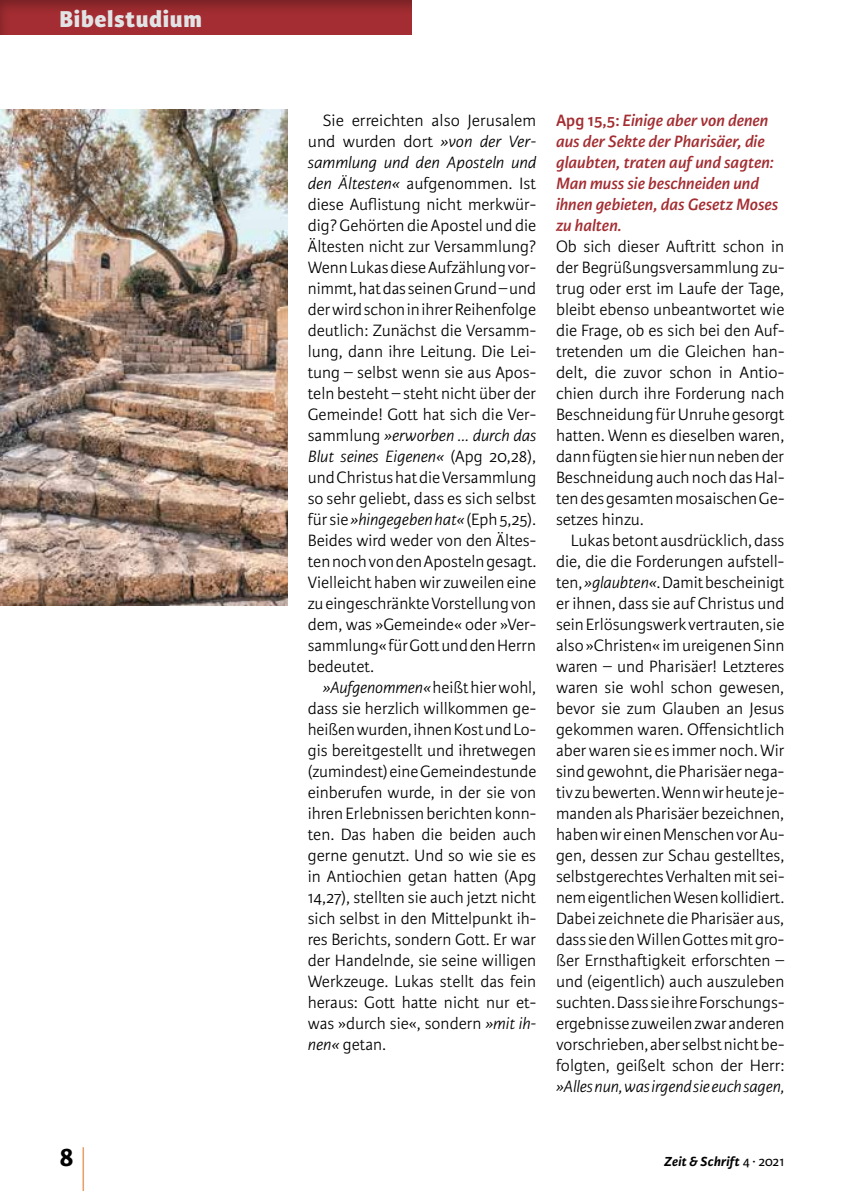
<style>
.page{position:relative;width:844px;height:1191px;background:#fff}
.page>*{position:absolute;margin:0;border:0;box-sizing:border-box;transform-origin:0 0}
.t1{font:300 59.5px "Karmina Sans Basic";color:#df7427;scale:.29 1}
.t2{font:700 28px "Karmina Sans Basic";color:#000}
.t3{font:800 24.5px "Karmina Sans Basic";letter-spacing:.025em;color:#e2e3e4}
.t4{font:300 17.5px/21px "Karmina Sans Basic";color:#000;text-align:justify}
.t5{font:italic 600 17.5px/21px "Karmina Sans Basic";color:#a32d32}
.t6{font:italic 300 17.5px "Karmina Sans Basic";color:#000}
.t7{font:italic 700 14px "Karmina Sans Basic";letter-spacing:.015em;color:#000}
.s1{font-style:italic}
.s2{font-style:normal}
.s3{font-weight:400;font-style:normal}
</style>
<div class="page">
<div style="left:0;top:0;width:413px;height:35px;background:#000;opacity:.3"></div>
<img style="left:0;top:109px;width:288px;height:496px">
<h3 class="t3" style="left:60px;top:4px;width:144px">Bibelstudium</h3>
<p class="t4" style="left:308px;top:110px;width:230px;text-indent:15px">Sie erreichten also Jerusalem und wurden dort <span class="s1">»von der Ver&shy;sammlung und den Aposteln und den Ältesten«</span> aufgenommen. Ist diese Auflistung nicht merkwür&shy;dig? Gehörten die Apostel und die Ältesten nicht zur Versammlung?<br>Wenn Lukas diese Aufzählung vor&shy;nimmt, hat das seinen Grund – und der wird schon in ihrer Reihenfolge deutlich: Zunächst die Versamm&shy;lung, dann ihre Leitung. Die Lei&shy;tung – selbst wenn sie aus Apos&shy;teln besteht – steht nicht über der Gemeinde! Gott hat sich die Ver&shy;sammlung <span class="s1">»erworben … durch das Blut seines Eigenen«</span> (Apg 20,28), und Christus hat die Versammlung so sehr geliebt, dass es sich selbst für sie <span class="s1">»hingegeben hat«</span> (Eph 5,25).<br>Beides wird weder von den Ältes&shy;ten noch von den Aposteln gesagt.<br>Vielleicht haben wir zuweilen eine zu eingeschränkte Vorstellung von dem, was »Gemeinde« oder »Ver&shy;sammlung« für Gott und den Herrn bedeutet.</p>
<p class="t4" style="left:308px;top:677px;width:230px;text-indent:15px"><span class="s1">»Aufgenommen«</span> heißt hier wohl, dass sie herzlich willkommen ge&shy;heißen wurden, ihnen Kost und Lo&shy;gis bereitgestellt und ihretwegen (zumindest) eine Gemeindestunde einberufen wurde, in der sie von ihren Erlebnissen berichten konn&shy;ten. Das haben die beiden auch gerne genutzt. Und so wie sie es in Antiochien getan hatten (Apg 14,27), stellten sie auch jetzt nicht sich selbst in den Mittelpunkt ih&shy;res Berichts, sondern Gott. Er war der Handelnde, sie seine willigen Werkzeuge. Lukas stellt das fein heraus: Gott hatte nicht nur et&shy;was »durch sie«, sondern <span class="s1">»mit ih&shy;nen«</span> getan.</p>
<p class="t5" style="left:556px;top:110px;width:224px"><span class="s2">Apg 15,5:</span> Einige aber von denen aus der Sekte der Pharisäer, die glaubten, traten auf und sagten:<br>Man muss sie beschneiden und ihnen gebieten, das Gesetz Moses zu halten.</p>
<p class="t4" style="left:556px;top:236px;width:230px">Ob sich dieser Auftritt schon in der Begrüßungsversammlung zu&shy;trug oder erst im Laufe der Tage, bleibt ebenso unbeantwortet wie die Frage, ob es sich bei den Auf&shy;tretenden um die Gleichen han&shy;delt, die zuvor schon in Antio&shy;chien durch ihre Forderung nach Beschneidung für Unruhe gesorgt hatten. Wenn es dieselben waren, dann fügten sie hier nun neben der Beschneidung auch noch das Hal&shy;ten des gesamten mosaischen Ge&shy;setzes hinzu.</p>
<p class="t4" style="left:556px;top:530px;width:230px;text-indent:15px">Lukas betont ausdrücklich, dass die, die die Forderungen aufstell&shy;ten, <span class="s1">»glaubten«</span>. Damit bescheinigt er ihnen, dass sie auf Christus und sein Erlösungswerk vertrauten, sie also »Christen« im ureigenen Sinn waren – und Pharisäer! Letzteres waren sie wohl schon gewesen, bevor sie zum Glauben an Jesus gekommen waren. Offensichtlich aber waren sie es immer noch. Wir sind gewohnt, die Pharisäer nega&shy;tiv zu bewerten. Wenn wir heute je&shy;manden als Pharisäer bezeichnen, haben wir einen Menschen vor Au&shy;gen, dessen zur Schau gestelltes, selbstgerechtes Verhalten mit sei&shy;nem eigentlichen Wesen kollidiert.<br>Dabei zeichnete die Pharisäer aus, dass sie den Willen Gottes mit gro&shy;ßer Ernsthaftigkeit erforschten – und (eigentlich) auch auszuleben suchten. Dass sie ihre Forschungs&shy;ergebnisse zuweilen zwar anderen vorschrieben, aber selbst nicht be&shy;folgten, geißelt schon der Herr:</p>
<p class="t6" style="left:556px;top:1077px;width:230px">»Alles nun, was irgend sie euch sagen,</p>
<h2 class="t2" style="left:60px;top:1141px;width:16px">8</h2>
<h1 class="t1" style="left:81px;top:1140px;width:17px">|</h1>
<p class="t7" style="left:664px;top:1153px;width:121px">Zeit &amp; Schrift <span class="s3">4 ∙ 2021</span></p>
</div>
